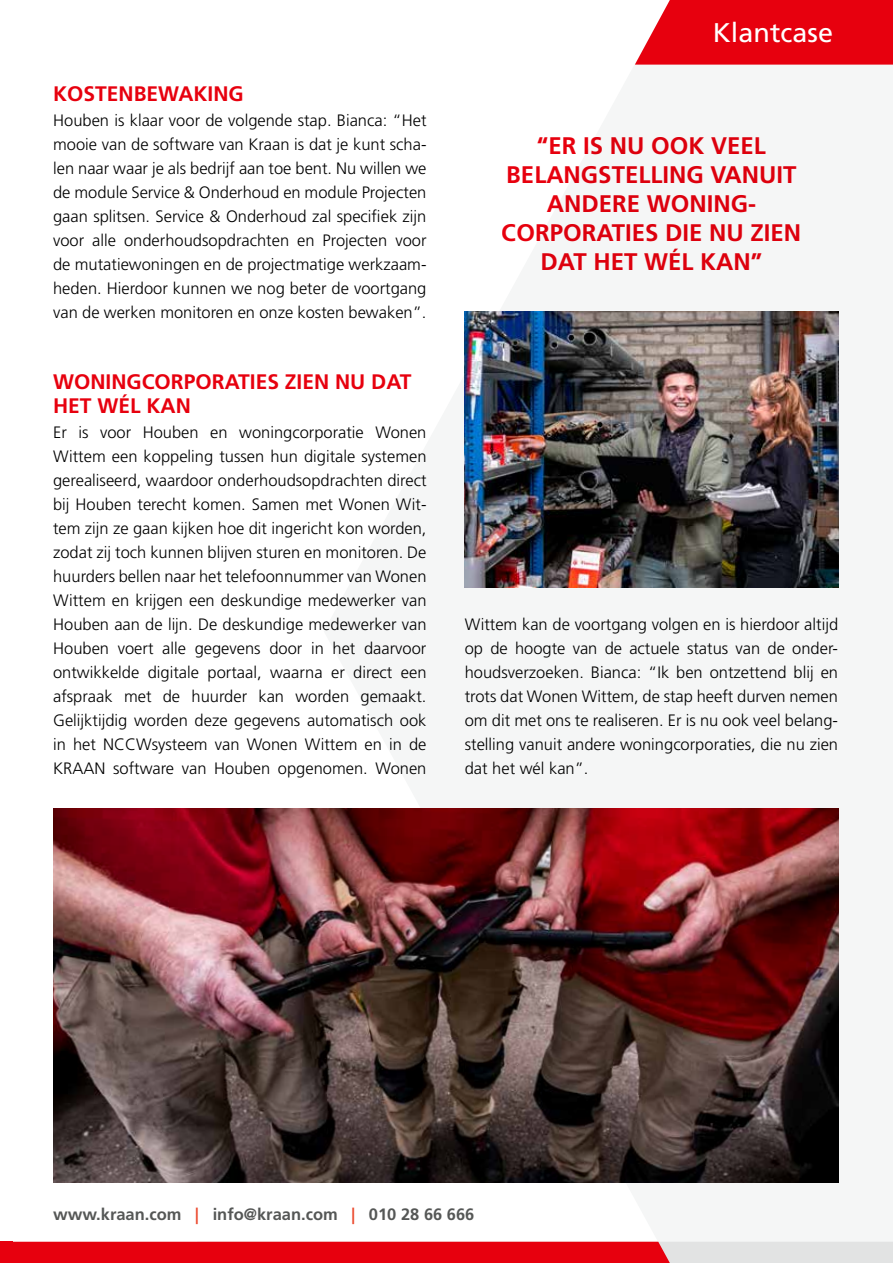
<style>
.page{position:relative;width:893px;height:1263px;background:#fff}
.page>*{position:absolute;margin:0;border:0;box-sizing:border-box;transform-origin:0 0}
.t1{font:27px "Frutiger";color:#fff}
.t2{font:700 24px/28.8px "Frutiger";color:#e7000e;text-align:center}
.t3{font:700 21px/24px "Frutiger";color:#e7000e}
.t4{font:300 16.5px/24px "Frutiger";color:#000;text-align:justify}
.t5{font:700 16.5px "Frutiger";color:#555756}
.s1{color:#eb4b30}
</style>
<div class="page">
<svg style="left:635px;top:0;width:258px;height:65px;background:#e8131f"></svg>
<svg style="left:13px;top:1242px;width:880px;height:21px;background:#e53a45"></svg>
<div style="left:0;top:1242px;width:13px;height:21px;background:#e7000e"></div>
<img style="left:465px;top:311px;width:374px;height:276px">
<img style="left:53px;top:809px;width:785px;height:373px">
<p class="t3" style="left:53px;top:81px;width:192px">KOSTENBEWAKING</p>
<p class="t4" style="left:53px;top:109px;width:375px">Houben is klaar voor de volgende stap. Bianca: “Het mooie van de software van Kraan is dat je kunt scha&shy;len naar waar je als bedrijf aan toe bent. Nu willen we de module Service &amp; Onderhoud en module Projecten gaan splitsen. Service &amp; Onderhoud zal specifiek zijn voor alle onderhoudsopdrachten en Projecten voor de mutatiewoningen en de projectmatige werkzaam&shy;heden. Hierdoor kunnen we nog beter de voortgang van de werken monitoren en onze kosten bewaken”.</p>
<p class="t3" style="left:53px;top:369px;width:360px">WONINGCORPORATIES ZIEN NU DAT<br>HET WÉL KAN</p>
<p class="t4" style="left:53px;top:421px;width:375px">Er is voor Houben en woningcorporatie Wonen Wittem een koppeling tussen hun digitale systemen gerealiseerd, waardoor onderhoudsopdrachten direct bij Houben terecht komen. Samen met Wonen Wit&shy;tem zijn ze gaan kijken hoe dit ingericht kon worden, zodat zij toch kunnen blijven sturen en monitoren. De huurders bellen naar het telefoonnummer van Wonen Wittem en krijgen een deskundige medewerker van Houben aan de lijn. De deskundige medewerker van Houben voert alle gegevens door in het daarvoor ontwikkelde digitale portaal, waarna er direct een afspraak met de huurder kan worden gemaakt.<br>Gelijktijdig worden deze gegevens automatisch ook in het NCCWsysteem van Wonen Wittem en in de KRAAN software van Houben opgenomen. Wonen</p>
<h1 class="t1" style="left:713px;top:17px;width:122px">Klantcase</h1>
<h2 class="t2" style="left:502px;top:132px;width:301px">“ER IS NU OOK VEEL<br>BELANGSTELLING VANUIT<br>ANDERE WONING-<br>CORPORATIES DIE NU ZIEN<br>DAT HET WÉL KAN”</h2>
<p class="t4" style="left:465px;top:613px;width:375px">Wittem kan de voortgang volgen en is hierdoor altijd op de hoogte van de actuele status van de onder&shy;houdsverzoeken. Bianca: “Ik ben ontzettend blij en trots dat Wonen Wittem, de stap heeft durven nemen om dit met ons te realiseren. Er is nu ook veel belang&shy;stelling vanuit andere woningcorporaties, die nu zien dat het wél kan”.</p>
<p class="t5" style="left:53px;top:1205px;width:423px">www.kraan.com <span class="s1">|</span> info@kraan.com <span class="s1">|</span> 010 28 66 666</p>
</div>
